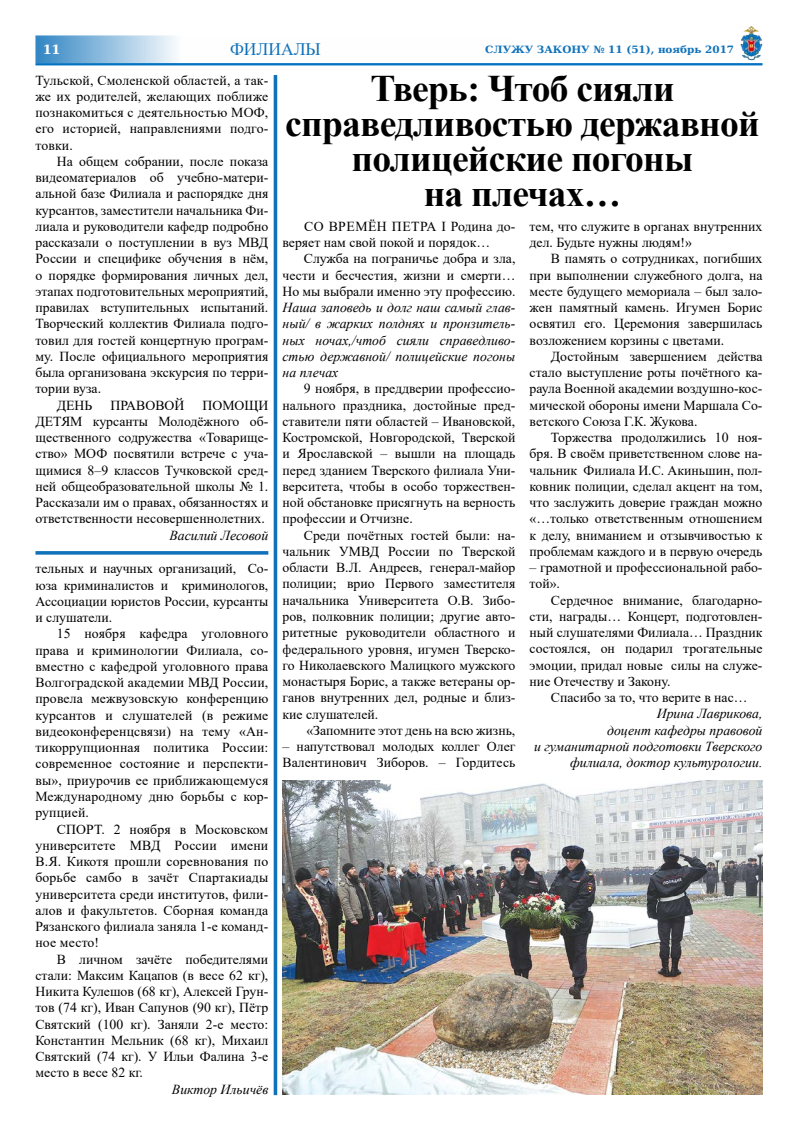
<style>
.page{position:relative;width:798px;height:1134px;background:#fff}
.page>*{position:absolute;margin:0;border:0;box-sizing:border-box;transform-origin:0 0}
.t1{font:700 37.5px/35px "Times New Roman";letter-spacing:-.02em;color:#000;text-align:center}
.t2{font:17.5px "Times New Roman";color:#1072ba}
.t3{font:13.75px/16.2px "Times New Roman";color:#000;text-align:justify}
.t4{font:italic 13.75px/16.2px "Times New Roman";color:#000;text-align:right}
.t5{font:700 12.5px "DejaVu Serif";color:#fff;scale:1.04 1}
.t6{font:700 10px "DejaVu Serif";color:#1072ba;scale:1.04 1}
</style>
<div class="page">
<img style="left:740px;top:26px;width:22px;height:34px">
<hr style="left:35px;top:63px;width:727px;height:2px;background:#0072c0">
<svg style="left:35px;top:35px;width:141px;height:28px;background:#94bfdf"></svg>
<svg style="left:35px;top:551px;width:233px;height:4px"></svg>
<svg style="left:273px;top:75px;width:4px;height:1020px;background:#388ac5"></svg>
<img style="left:282px;top:780px;width:480px;height:314px">
<p class="t5" style="left:43px;top:39px;width:19px">11</p>
<p class="t2" style="left:230px;top:37px;width:92px">ФИЛИАЛЫ</p>
<p class="t6" style="left:485px;top:41px;width:241px">СЛУЖУ ЗАКОНУ № 11 (51), ноябрь 2017</p>
<h1 class="t1" style="left:285px;top:69px;width:476px">Тверь: Чтоб сияли справедливостью державной полицейские погоны<br>на плечах…</h1>
<p class="t3" style="left:529px;top:218px;width:234px">тем, что служите в органах внутренних дел. Будьте нужны людям!»</p>
<p class="t3" style="left:529px;top:250px;width:234px;text-indent:21px">В память о сотрудниках, погибших при выполнении служебного долга, на месте будущего мемориала – был зало&shy;жен памятный камень. Игумен Борис освятил его. Церемония завершилась возложением корзины с цветами.</p>
<p class="t3" style="left:529px;top:348px;width:234px;text-indent:21px">Достойным завершением действа стало выступление роты почётного ка&shy;раула Военной академии воздушно-кос&shy;мической обороны имени Маршала Со&shy;ветского Союза Г.К. Жукова.</p>
<p class="t3" style="left:529px;top:429px;width:234px;text-indent:21px">Торжества продолжились 10 ноя&shy;бря. В своём приветственном слове на&shy;чальник Филиала И.С. Акиньшин, пол&shy;ковник полиции, сделал акцент на том, что заслужить доверие граждан можно «…только ответственным отношением к делу, вниманием и отзывчивостью к проблемам каждого и в первую очередь</p>
<p class="t3" style="left:529px;top:559px;width:234px">– грамотной и профессиональной рабо&shy;той».</p>
<p class="t3" style="left:529px;top:591px;width:234px;text-indent:21px">Сердечное внимание, благодарно&shy;сти, награды… Концерт, подготовлен&shy;ный слушателями Филиала… Праздник состоялся, он подарил трогательные эмоции, придал новые силы на служе&shy;ние Отечеству и Закону.</p>
<p class="t3" style="left:550px;top:689px;width:198px">Спасибо за то, что верите в нас…</p>
<p class="t4" style="left:534px;top:705px;width:230px">Ирина Лаврикова,<br>доцент кафедры правовой<br>и гуманитарной подготовки Тверского филиала, доктор культурологии.</p>
<p class="t3" style="left:35px;top:71px;width:234px">Тульской, Смоленской областей, а так&shy;же их родителей, желающих поближе познакомиться с деятельностью МОФ, его историей, направлениями подго&shy;товки.</p>
<p class="t3" style="left:57px;top:153px;width:213px">На общем собрании, после показа</p>
<p class="t3" style="left:35px;top:169px;width:234px">видеоматериалов об учебно-матери-</p>
<p class="t3" style="left:35px;top:185px;width:234px">альной базе Филиала и распорядке дня</p>
<p class="t3" style="left:35px;top:201px;width:234px">курсантов, заместители начальника Фи-</p>
<p class="t3" style="left:35px;top:218px;width:234px">лиала и руководители кафедр подробно</p>
<p class="t3" style="left:35px;top:234px;width:234px">рассказали о поступлении в вуз МВД</p>
<p class="t3" style="left:35px;top:250px;width:234px">России и специфике обучения в нём,</p>
<p class="t3" style="left:35px;top:266px;width:234px">о порядке формирования личных дел,</p>
<p class="t3" style="left:35px;top:283px;width:234px">этапах подготовительных мероприятий,</p>
<p class="t3" style="left:35px;top:299px;width:234px">правилах вступительных испытаний.</p>
<p class="t3" style="left:35px;top:315px;width:234px">Творческий коллектив Филиала подго-</p>
<p class="t3" style="left:35px;top:331px;width:234px">товил для гостей концертную програм-</p>
<p class="t3" style="left:35px;top:348px;width:234px">му. После официального мероприятия</p>
<p class="t3" style="left:35px;top:364px;width:234px">была организована экскурсия по терри-</p>
<p class="t3" style="left:35px;top:380px;width:67px">тории вуза.</p>
<p class="t3" style="left:57px;top:396px;width:37px">ДЕНЬ</p>
<p class="t3" style="left:110px;top:396px;width:75px">ПРАВОВОЙ</p>
<p class="t3" style="left:304px;top:218px;width:36px">Со времён</p>
<p class="t3" style="left:392px;top:218px;width:20px">Петра</p>
<p class="t3" style="left:282px;top:218px;width:234px;text-indent:159px">I Родина до&shy;веряет нам свой покой и порядок…</p>
<p class="t3" style="left:282px;top:250px;width:234px;text-indent:21px">Служба на пограничье добра и зла, чести и бесчестия, жизни и смерти… Но мы выбрали именно эту профессию.</p>
<p class="t4" style="left:282px;top:299px;width:234px;text-align:justify">Наша заповедь и долг наш самый глав&shy;ный/ в жарких полднях и пронзитель&shy;ных ночах,/чтоб сияли справедливо&shy;стью державной/ полицейские погоны на плечах</p>
<p class="t3" style="left:282px;top:380px;width:234px;text-indent:21px">9 ноября, в преддверии профессио&shy;нального праздника, достойные пред&shy;ставители пяти областей – Ивановской, Костромской, Новгородской, Тверской и Ярославской – вышли на площадь перед зданием Тверского филиала Уни&shy;верситета, чтобы в особо торжествен&shy;ной обстановке присягнуть на верность профессии и Отчизне.</p>
<p class="t3" style="left:282px;top:526px;width:234px;text-indent:21px">Среди почётных гостей были: на&shy;чальник УМВД России по Тверской области В.Л. Андреев, генерал-майор полиции; врио Первого заместителя начальника Университета О.В. Зибо&shy;ров, полковник полиции; другие авто&shy;ритетные руководители областного и федерального уровня, игумен Тверско&shy;го Николаевского Малицкого мужского монастыря Борис, а также ветераны ор&shy;ганов внутренних дел, родные и близ&shy;кие слушателей.</p>
<p class="t3" style="left:306px;top:722px;width:210px">«Запомните этот день на всю жизнь,</p>
<p class="t3" style="left:282px;top:738px;width:234px">– напутствовал молодых коллег Олег<br>Валентинович Зиборов. – Гордитесь</p>
<p class="t3" style="left:35px;top:396px;width:234px;text-indent:167px">ПОМОЩИ ДЕТЯМ курсанты Молодёжного об&shy;щественного содружества «Товарище&shy;ство» МОФ посвятили встрече с уча&shy;щимися 8–9 классов Тучковской сред&shy;ней общеобразовательной школы № 1.<br>Рассказали им о правах, обязанностях и ответственности несовершеннолетних.</p>
<p class="t4" style="left:169px;top:527px;width:100px">Василий Лесовой</p>
<p class="t3" style="left:35px;top:560px;width:234px">тельных и научных организаций, Со&shy;юза криминалистов и криминологов, Ассоциации юристов России, курсанты и слушатели.</p>
<p class="t3" style="left:35px;top:625px;width:234px;text-indent:21px">15 ноября кафедра уголовного права и криминологии Филиала, со&shy;вместно с кафедрой уголовного права Волгоградской академии МВД России, провела межвузовскую конференцию курсантов и слушателей (в режиме видеоконференцсвязи) на тему «Ан&shy;тикоррупционная политика России: современное состояние и перспекти&shy;вы», приурочив ее приближающемуся Международному дню борьбы с кор&shy;рупцией.</p>
<p class="t3" style="left:35px;top:820px;width:234px;text-indent:21px">СПОРТ. 2 ноября в Московском университете МВД России имени В.Я. Кикотя прошли соревнования по борьбе самбо в зачёт Спартакиады университета среди институтов, фили&shy;алов и факультетов. Сборная команда Рязанского филиала заняла 1-е команд&shy;ное место!</p>
<p class="t3" style="left:35px;top:950px;width:234px;text-indent:21px">В личном зачёте победителями стали: Максим Кацапов (в весе 62 кг), Никита Кулешов (68 кг), Алексей Грун&shy;тов (74 кг), Иван Сапунов (90 кг), Пётр Святский (100 кг). Заняли 2-е место:<br>Константин Мельник (68 кг), Михаил Святский (74 кг). У Ильи Фалина 3-е место в весе 82 кг.</p>
<p class="t4" style="left:172px;top:1080px;width:98px">Виктор Ильичёв</p>
</div>
